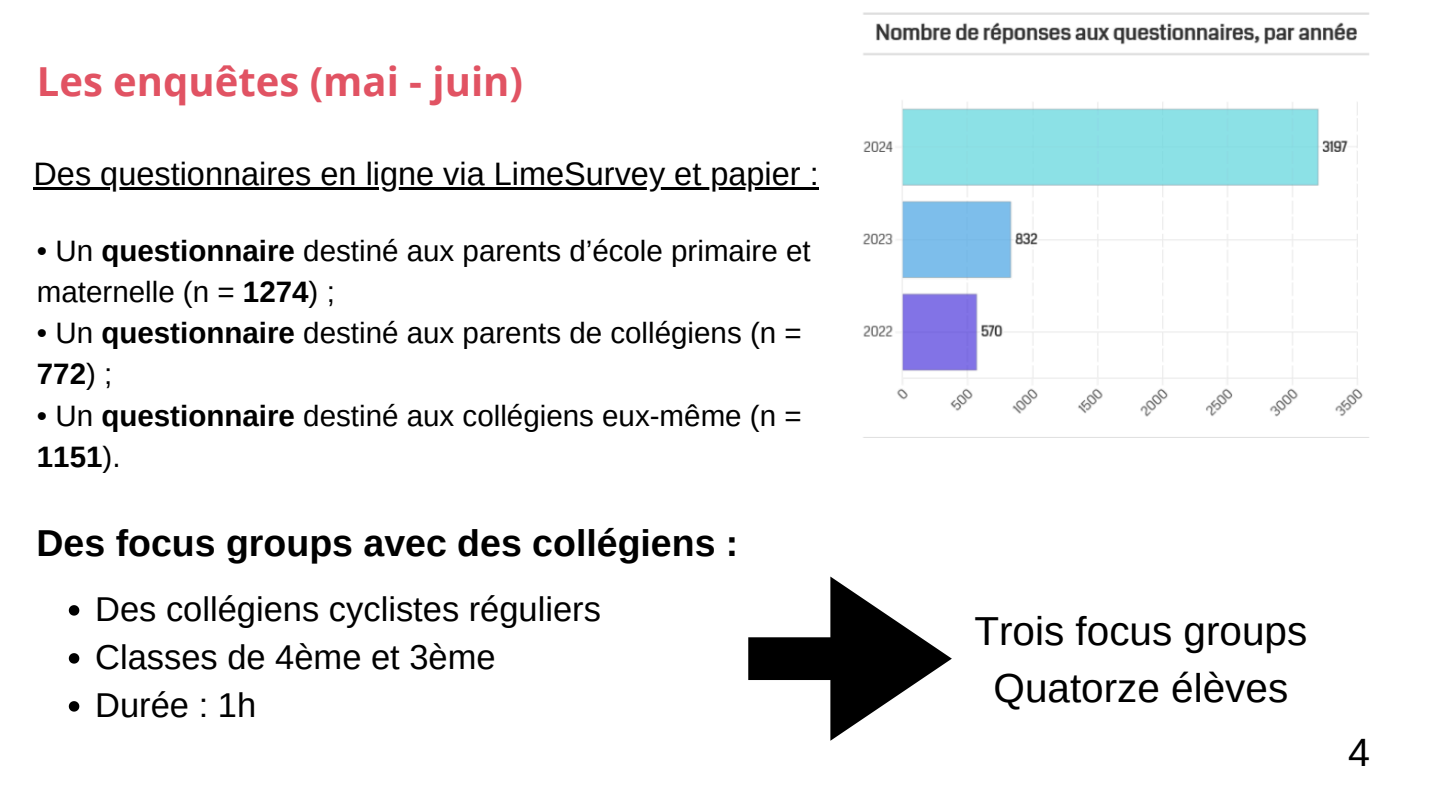
<style>
.page{position:relative;width:1440px;height:810px;background:#fff}
.page>*{position:absolute;margin:0;border:0;box-sizing:border-box;transform-origin:0 0}
.t1{font:40.5px/56.2px "Arimo";color:#000;text-align:center}
.t2{font:700 40px "Open Sans";color:#e15363}
.t3{font:39.5px "Arimo";color:#000}
.t4{font:700 37.5px "Arimo";color:#000}
.t5{font:34.5px "Arimo";color:#000}
.t6{font:32.5px "Arimo";color:#000}
.t7{font:29.6px/41.2px "Arimo";color:#000}
.s1{font-weight:700}
</style>
<div class="page">
<img style="left:863px;top:12px;width:506px;height:426px">
<svg style="left:748px;top:577px;width:204px;height:164px"></svg>
<svg style="left:69px;top:605px;width:10px;height:11px"></svg>
<svg style="left:69px;top:653px;width:10px;height:11px"></svg>
<svg style="left:69px;top:701px;width:10px;height:11px"></svg>
<hr style="left:34px;top:187px;width:785px;height:3px;background:#000">
<h1 class="t2" style="left:37px;top:53px;width:488px">Les enquêtes (mai - juin)</h1>
<h2 class="t6" style="left:34px;top:156px;width:787px">Des questionnaires en ligne via LimeSurvey et papier :</h2>
<h3 class="t7" style="left:37px;top:230px;width:775px">• Un <span class="s1">questionnaire</span> destiné aux parents d’école primaire et maternelle (n = <span class="s1">1274</span>) ;</h3>
<p class="t7" style="left:37px;top:312px;width:766px">• Un <span class="s1">questionnaire</span> destiné aux parents de collégiens (n =<br><span class="s1">772</span>) ;</p>
<p class="t7" style="left:37px;top:395px;width:766px">• Un <span class="s1">questionnaire</span> destiné aux collégiens eux-même (n =<br><span class="s1">1151</span>).</p>
<p class="t4" style="left:37px;top:522px;width:703px">Des focus groups avec des collégiens :</p>
<h1 class="t5" style="left:95px;top:590px;width:507px">Des collégiens cyclistes réguliers</h1>
<p class="t5" style="left:95px;top:638px;width:402px">Classes de 4ème et 3ème</p>
<p class="t5" style="left:95px;top:686px;width:162px">Durée : 1h</p>
<p class="t1" style="left:974px;top:603px;width:334px">Trois focus groups<br>Quatorze élèves</p>
<p class="t3" style="left:1348px;top:730px;width:23px">4</p>
</div>
